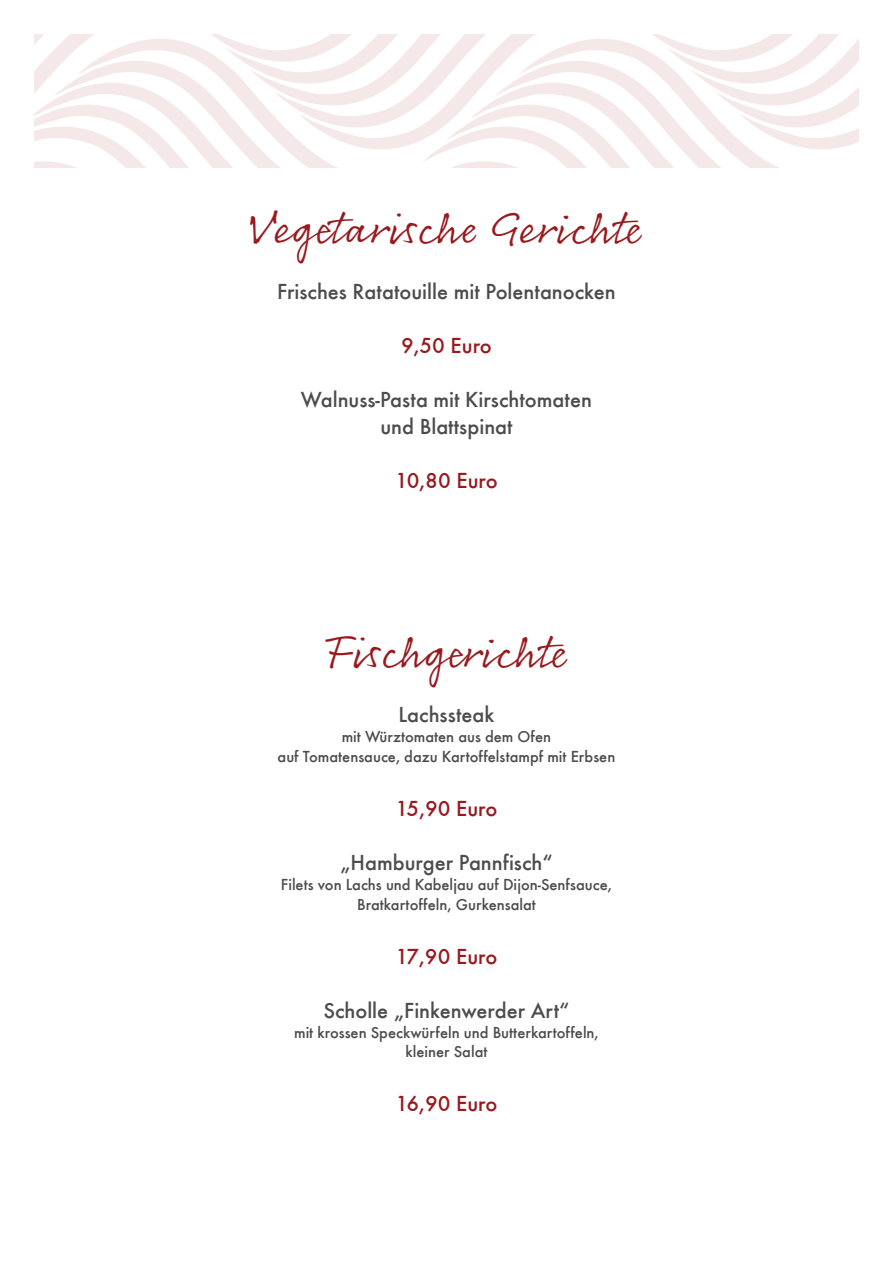
<style>
.page{position:relative;width:893px;height:1263px;background:#fff}
.page>*{position:absolute;margin:0;border:0;box-sizing:border-box;transform-origin:0 0}
.t1{font:47.4px "Rollerscript Smooth";color:#981a1e}
.t2{font:500 22.5px/27px "Futura TEE";color:#4b4c4d;text-align:center}
.t3{font:500 22.5px "Futura TEE";color:#981a1e}
.t4{font:500 16.5px/19.8px "Futura TEE";color:#4b4c4d;text-align:center}
</style>
<div class="page">
<svg style="left:34px;top:34px;width:825px;height:134px"></svg>
<h1 class="t1" style="left:249px;top:198px;width:397px">VEGETARISCHE GERICHTE</h1>
<h2 class="t2" style="left:277px;top:277px;width:340px">Frisches Ratatouille mit Polentanocken</h2>
<h2 class="t3" style="left:401px;top:332px;width:92px">9,50 Euro</h2>
<h2 class="t2" style="left:301px;top:385px;width:293px">Walnuss-Pasta mit Kirschtomaten und Blattspinat</h2>
<h2 class="t3" style="left:395px;top:467px;width:104px">10,80 Euro</h2>
<h1 class="t1" style="left:324px;top:622px;width:248px">FISCHGERICHTE</h1>
<h2 class="t2" style="left:398px;top:701px;width:97px">Lachssteak</h2>
<p class="t4" style="left:278px;top:727px;width:339px">mit Würztomaten aus dem Ofen<br>auf Tomatensauce, dazu Kartoffelstampf mit Erbsen</p>
<h2 class="t3" style="left:395px;top:795px;width:103px">15,90 Euro</h2>
<h2 class="t2" style="left:340px;top:849px;width:214px">„Hamburger Pannfisch“</h2>
<p class="t4" style="left:281px;top:874px;width:333px">Filets von Lachs und Kabeljau auf Dijon-Senfsauce,<br>Bratkartoffeln, Gurkensalat</p>
<h2 class="t3" style="left:396px;top:943px;width:103px">17,90 Euro</h2>
<h2 class="t2" style="left:323px;top:997px;width:248px">Scholle „Finkenwerder Art“</h2>
<p class="t4" style="left:294px;top:1022px;width:306px">mit krossen Speckwürfeln und Butterkartoffeln, kleiner Salat</p>
<h2 class="t3" style="left:396px;top:1090px;width:103px">16,90 Euro</h2>
</div>
